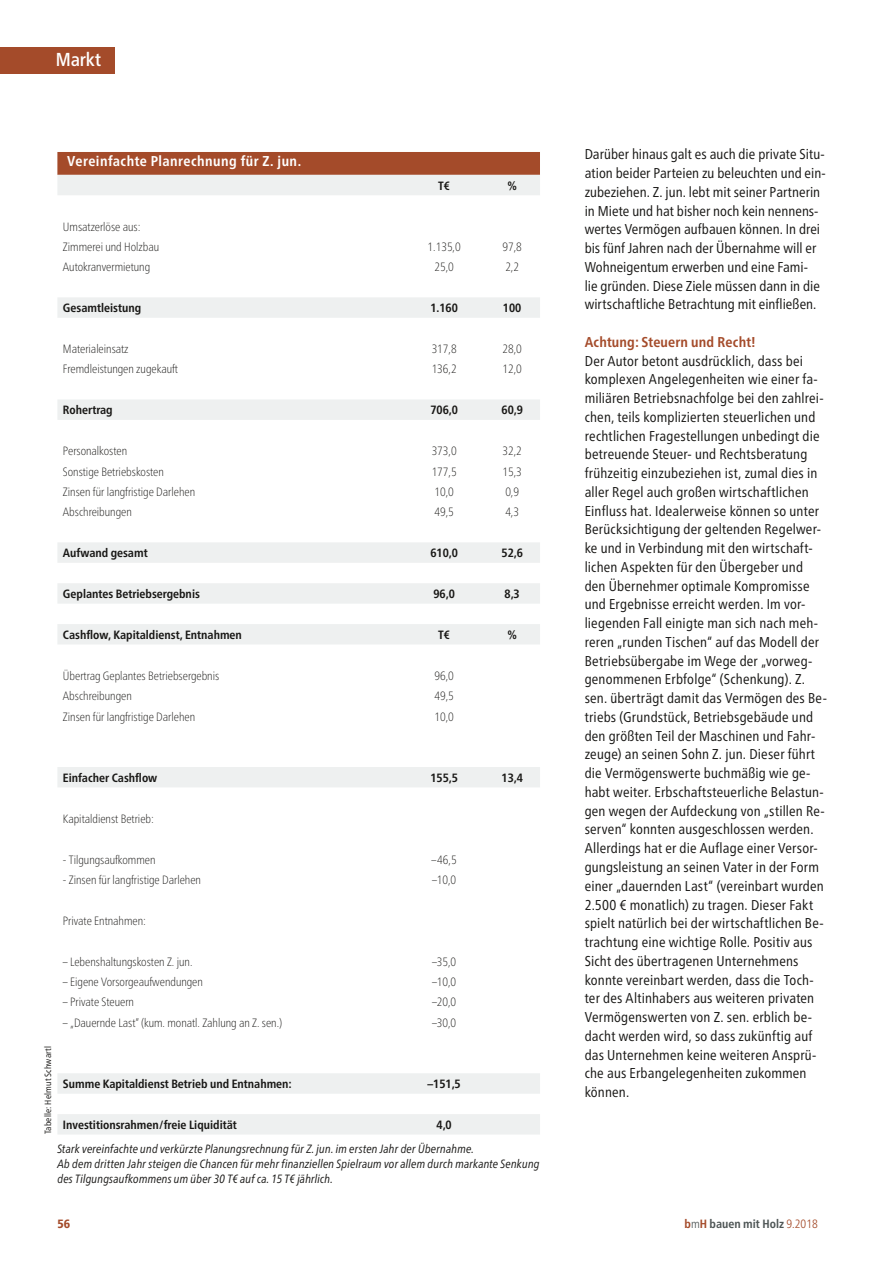
<style>
.page{position:relative;width:893px;height:1263px;background:#fff}
.page>*{position:absolute;margin:0;border:0;box-sizing:border-box;transform-origin:0 0}
.t1{font:500 condensed 18.75px "Frutiger Neue LT Pro";letter-spacing:-.005em;color:#fff}
.t2{font:condensed 14.25px/18.8px "Frutiger Neue LT Pro";letter-spacing:.01em;color:#181715}
.t3{font:700 condensed 14.25px "Frutiger Neue LT Pro";letter-spacing:.03em;color:#fff}
.t4{font:700 condensed 14.25px "Frutiger Neue LT Pro";letter-spacing:.01em;color:#a44b2a}
.t5{font:100 condensed 12px/20.4px "Frutiger Neue LT Pro";color:#181715}
.t6{font:700 condensed 12px "Frutiger Neue LT Pro";color:#181715}
.t7{font:italic condensed 12px/15px "Frutiger Neue LT Pro";letter-spacing:.015em;color:#181715}
.t8{font:700 condensed 12px "Frutiger Neue LT Pro";color:#4e5555}
.t9{font:800 condensed 12px "Frutiger Neue LT Pro";color:#a44b2a}
.t10{font:condensed 9px "Frutiger Neue LT Pro";letter-spacing:.02em;color:#181715}
.s1{color:#a44b2a}
.s2{font-weight:300}
.s3{font-weight:300;color:#a44b2a}
</style>
<div class="page">
<div style="left:0;top:47px;width:115px;height:26px;background:#a44b2a"></div>
<div style="left:57px;top:152px;width:483px;height:23px;background:#a44b2a"></div>
<svg style="left:57px;top:175px;width:483px;height:959px"></svg>
<h1 class="t1" style="left:56px;top:48px;width:47px">Markt</h1>
<p class="t3" style="left:67px;top:153px;width:235px">Vereinfachte Planrechnung für Z. jun.</p>
<p class="t5" style="left:63px;top:216px;width:98px">Umsatzerlöse aus:<br>Zimmerei und Holzbau</p>
<p class="t6" style="left:438px;top:178px;width:13px">T€</p>
<p class="t6" style="left:507px;top:178px;width:11px">%</p>
<p class="t5" style="left:428px;top:236px;width:35px">1.135,0</p>
<p class="t5" style="left:502px;top:236px;width:21px">97,8</p>
<p class="t5" style="left:63px;top:257px;width:89px">Autokranvermietung</p>
<p class="t5" style="left:434px;top:257px;width:21px">25,0</p>
<p class="t5" style="left:505px;top:257px;width:15px">2,2</p>
<p class="t6" style="left:63px;top:301px;width:80px">Gesamtleistung</p>
<p class="t6" style="left:430px;top:301px;width:29px">1.160</p>
<p class="t6" style="left:503px;top:301px;width:20px">100</p>
<p class="t5" style="left:63px;top:339px;width:67px">Materialeinsatz</p>
<p class="t5" style="left:432px;top:339px;width:27px">317,8</p>
<p class="t5" style="left:502px;top:339px;width:21px">28,0</p>
<p class="t5" style="left:63px;top:359px;width:116px">Fremdleistungen zugekauft</p>
<p class="t5" style="left:432px;top:359px;width:27px">136,2</p>
<p class="t5" style="left:502px;top:359px;width:21px">12,0</p>
<p class="t6" style="left:63px;top:403px;width:51px">Rohertrag</p>
<p class="t6" style="left:430px;top:403px;width:29px">706,0</p>
<p class="t6" style="left:501px;top:403px;width:23px">60,9</p>
<p class="t5" style="left:63px;top:441px;width:66px">Personalkosten</p>
<p class="t5" style="left:432px;top:441px;width:27px">373,0</p>
<p class="t5" style="left:502px;top:441px;width:21px">32,2</p>
<p class="t5" style="left:63px;top:461px;width:102px">Sonstige Betriebskosten</p>
<p class="t5" style="left:432px;top:461px;width:27px">177,5</p>
<p class="t5" style="left:502px;top:461px;width:21px">15,3</p>
<p class="t5" style="left:63px;top:481px;width:134px">Zinsen für langfristige Darlehen</p>
<p class="t5" style="left:434px;top:481px;width:21px">10,0</p>
<p class="t5" style="left:505px;top:481px;width:15px">0,9</p>
<p class="t5" style="left:63px;top:502px;width:70px">Abschreibungen</p>
<p class="t5" style="left:434px;top:502px;width:21px">49,5</p>
<p class="t5" style="left:505px;top:502px;width:15px">4,3</p>
<p class="t6" style="left:63px;top:546px;width:86px">Aufwand gesamt</p>
<p class="t6" style="left:430px;top:546px;width:29px">610,0</p>
<p class="t6" style="left:501px;top:546px;width:23px">52,6</p>
<p class="t6" style="left:63px;top:587px;width:138px">Geplantes Betriebsergebnis</p>
<p class="t6" style="left:433px;top:587px;width:23px">96,0</p>
<p class="t6" style="left:505px;top:587px;width:17px">8,3</p>
<p class="t6" style="left:63px;top:628px;width:180px">Cashflow, Kapitaldienst, Entnahmen</p>
<p class="t6" style="left:438px;top:628px;width:13px">T€</p>
<p class="t6" style="left:507px;top:628px;width:11px">%</p>
<p class="t5" style="left:63px;top:665px;width:158px">Übertrag Geplantes Betriebsergebnis</p>
<p class="t5" style="left:434px;top:665px;width:21px">96,0</p>
<p class="t5" style="left:63px;top:686px;width:70px">Abschreibungen</p>
<p class="t5" style="left:434px;top:686px;width:21px">49,5</p>
<p class="t5" style="left:63px;top:706px;width:134px">Zinsen für langfristige Darlehen</p>
<p class="t5" style="left:434px;top:706px;width:21px">10,0</p>
<p class="t10" style="left:43px;top:1134px;width:90px;rotate:-90deg">Tabelle: Helmut Schwartl</p>
<p class="t6" style="left:63px;top:770px;width:96px">Einfacher Cashflow</p>
<p class="t6" style="left:430px;top:770px;width:29px">155,5</p>
<p class="t6" style="left:501px;top:770px;width:23px">13,4</p>
<p class="t5" style="left:63px;top:808px;width:92px">Kapitaldienst Betrieb:</p>
<p class="t5" style="left:63px;top:849px;width:94px">- Tilgungsaufkommen</p>
<p class="t5" style="left:432px;top:849px;width:26px">–46,5</p>
<p class="t5" style="left:63px;top:869px;width:140px">- Zinsen für langfristige Darlehen</p>
<p class="t5" style="left:432px;top:869px;width:26px">–10,0</p>
<p class="t5" style="left:63px;top:910px;width:84px">Private Entnahmen:</p>
<p class="t5" style="left:63px;top:951px;width:131px">– Lebenshaltungskosten Z. jun.</p>
<p class="t5" style="left:432px;top:951px;width:26px">–35,0</p>
<p class="t5" style="left:63px;top:971px;width:141px">– Eigene Vorsorgeaufwendungen</p>
<p class="t5" style="left:432px;top:971px;width:26px">–10,0</p>
<p class="t5" style="left:63px;top:992px;width:73px">– Private Steuern</p>
<p class="t5" style="left:432px;top:992px;width:26px">–20,0</p>
<p class="t5" style="left:63px;top:1012px;width:221px">– „Dauernde Last” (kum. monatl. Zahlung an Z. sen.)</p>
<p class="t5" style="left:432px;top:1012px;width:26px">–30,0</p>
<p class="t6" style="left:63px;top:1077px;width:230px">Summe Kapitaldienst Betrieb und Entnahmen:</p>
<p class="t6" style="left:427px;top:1077px;width:35px">–151,5</p>
<p class="t6" style="left:63px;top:1118px;width:175px">Investitionsrahmen/freie Liquidität</p>
<p class="t6" style="left:437px;top:1118px;width:17px">4,0</p>
<p class="t7" style="left:57px;top:1141px;width:484px">Stark vereinfachte und verkürzte Planungsrechnung für Z. jun. im ersten Jahr der Übernahme.<br>Ab dem dritten Jahr steigen die Chancen für mehr finanziellen Spielraum vor allem durch markante Senkung des Tilgungsaufkommens um über 30 T€ auf ca. 15 T€ jährlich.</p>
<p class="t2" style="left:585px;top:145px;width:243px">Darüber hinaus galt es auch die private Situ&shy;ation beider Parteien zu beleuchten und ein&shy;zubeziehen. Z. jun. lebt mit seiner Partnerin in Miete und hat bisher noch kein nennens&shy;wertes Vermögen aufbauen können. In drei bis fünf Jahren nach der Übernahme will er Wohneigentum erwerben und eine Fami-<br>lie gründen. Diese Ziele müssen dann in die wirtschaftliche Betrachtung mit einfließen.</p>
<p class="t4" style="left:585px;top:333px;width:173px">Achtung: Steuern und Recht!</p>
<p class="t2" style="left:585px;top:351px;width:244px">Der Autor betont ausdrücklich, dass bei komplexen Angelegenheiten wie einer fa&shy;miliären Betriebsnachfolge bei den zahlrei&shy;chen, teils komplizierten steuerlichen und rechtlichen Fragestellungen unbedingt die betreuende Steuer- und Rechtsberatung frühzeitig einzubeziehen ist, zumal dies in aller Regel auch großen wirtschaftlichen Einfluss hat. Idealerweise können so unter Berücksichtigung der geltenden Regelwer&shy;ke und in Verbindung mit den wirtschaft&shy;lichen Aspekten für den Übergeber und den Übernehmer optimale Kompromisse und Ergebnisse erreicht werden. Im vor&shy;liegenden Fall einigte man sich nach meh&shy;reren „runden Tischen“ auf das Modell der Betriebsübergabe im Wege der „vorweg&shy;genommenen Erbfolge“ (Schenkung). Z. sen. überträgt damit das Vermögen des Be&shy;triebs (Grundstück, Betriebsgebäude und den größten Teil der Maschinen und Fahr&shy;zeuge) an seinen Sohn Z. jun. Dieser führt die Vermögenswerte buchmäßig wie ge&shy;habt weiter. Erbschaftsteuerliche Belastun&shy;gen wegen der Aufdeckung von „stillen Re&shy;serven“ konnten ausgeschlossen werden.<br>Allerdings hat er die Auflage einer Versor&shy;gungsleistung an seinen Vater in der Form einer „dauernden Last“ (vereinbart wurden 2.500 € monatlich) zu tragen. Dieser Fakt spielt natürlich bei der wirtschaftlichen Be&shy;trachtung eine wichtige Rolle. Positiv aus Sicht des übertragenen Unternehmens konnte vereinbart werden, dass die Toch&shy;ter des Altinhabers aus weiteren privaten Vermögenswerten von Z. sen. erblich be&shy;dacht werden wird, so dass zukünftig auf das Unternehmen keine weiteren Ansprü&shy;che aus Erbangelegenheiten zukommen können.</p>
<p class="t9" style="left:57px;top:1217px;width:14px">56</p>
<p class="t8" style="left:685px;top:1217px;width:135px"><span class="s1">b</span><span class="s2">m</span><span class="s1">H</span> bauen mit Holz <span class="s3">9.2018</span></p>
</div>
